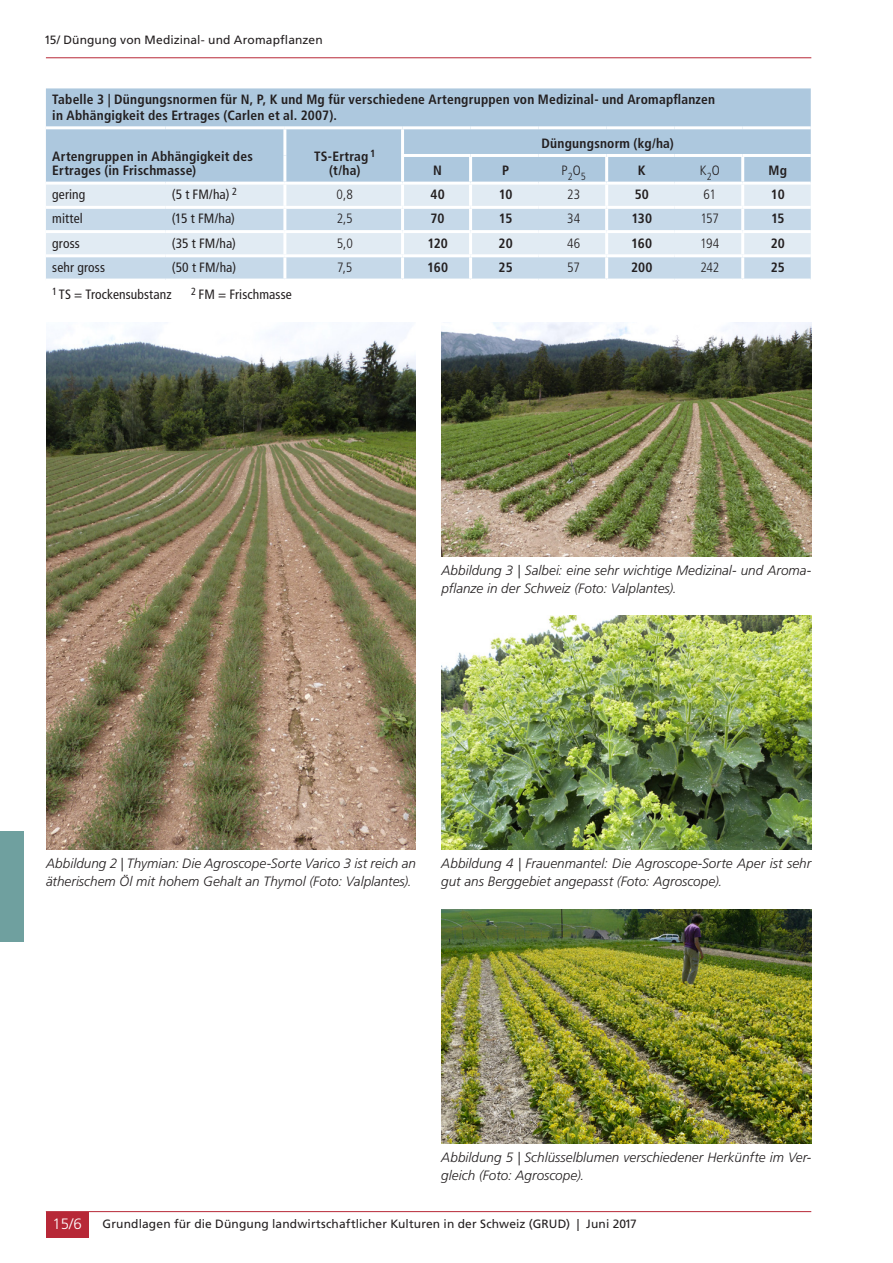
<style>
.page{position:relative;width:893px;height:1263px;background:#fff}
.page>*{position:absolute;margin:0;border:0;box-sizing:border-box;transform-origin:0 0}
.t1{font:300 15px "Frutiger LT Std";color:#fff}
.Legende{font:italic 300 13.5px/18px "Frutiger LT Std";color:#231f20}
.Tabellen__Flatterti{font:700 condensed 13.5px/16.5px "Frutiger LT Std";letter-spacing:.015em;color:#231f20}
.Tabellen__Flattersa{font:condensed 13.5px "Frutiger LT Std";letter-spacing:.01em;color:#231f20}
.Tabellen__Flattersa-2{font:700 condensed 13.5px "Frutiger LT Std";color:#231f20}
.Tabellen__Flattersa-3{font:300 condensed 13.5px "Frutiger LT Std";letter-spacing:-.01em;color:#231f20}
.Tabellen__Flatterti-2{font:300 condensed 13.5px "Frutiger LT Std";color:#231f20}
.t2{font:12px "Frutiger LT Std";letter-spacing:.01em;color:#231f20}
</style>
<div class="page">
<hr style="left:46px;top:1211px;width:765px;height:1px;background:#b72837">
<div style="left:46px;top:1212px;width:42px;height:25px;background:#b72837"></div>
<hr style="left:46px;top:57px;width:765px;height:1px;background:#b72837">
<div style="left:0;top:831px;width:23px;height:111px;background:#6fa09f"></div>
<img style="left:46px;top:322px;width:370px;height:527px">
<img style="left:441px;top:322px;width:370px;height:234px">
<img style="left:441px;top:616px;width:370px;height:234px">
<img style="left:441px;top:909px;width:370px;height:234px">
<div style="left:46px;top:88px;width:765px;height:94px;background:#adc8de"></div>
<div style="left:46px;top:185px;width:765px;height:21px;background:#e1ebf3"></div>
<svg style="left:46px;top:209px;width:765px;height:70px;background:#cfdfec"></svg>
<hr style="left:403px;top:126px;width:68px;height:3px;background:#fff">
<hr style="left:471px;top:126px;width:68px;height:3px;background:#fff">
<hr style="left:539px;top:126px;width:68px;height:3px;background:#fff">
<hr style="left:607px;top:126px;width:68px;height:3px;background:#fff">
<hr style="left:675px;top:126px;width:68px;height:3px;background:#fff">
<hr style="left:743px;top:126px;width:68px;height:3px;background:#fff">
<hr style="left:401px;top:154px;width:70px;height:3px;background:#fff">
<hr style="left:471px;top:154px;width:68px;height:3px;background:#fff">
<hr style="left:539px;top:154px;width:68px;height:3px;background:#fff">
<hr style="left:607px;top:154px;width:68px;height:3px;background:#fff">
<hr style="left:675px;top:154px;width:68px;height:3px;background:#fff">
<hr style="left:743px;top:154px;width:68px;height:3px;background:#fff">
<hr style="left:46px;top:126px;width:119px;height:3px;background:#fff">
<hr style="left:165px;top:126px;width:120px;height:3px;background:#fff">
<hr style="left:285px;top:126px;width:118px;height:3px;background:#fff">
<hr style="left:283px;top:129px;width:3px;height:26px;background:#fff">
<hr style="left:283px;top:155px;width:3px;height:27px;background:#fff">
<hr style="left:401px;top:257px;width:3px;height:22px;background:#fff">
<hr style="left:469px;top:257px;width:3px;height:22px;background:#fff">
<hr style="left:605px;top:257px;width:3px;height:22px;background:#fff">
<hr style="left:741px;top:257px;width:3px;height:22px;background:#fff">
<hr style="left:401px;top:157px;width:3px;height:25px;background:#fff">
<hr style="left:469px;top:157px;width:3px;height:25px;background:#fff">
<hr style="left:605px;top:157px;width:3px;height:25px;background:#fff">
<hr style="left:741px;top:157px;width:3px;height:25px;background:#fff">
<hr style="left:401px;top:129px;width:3px;height:25px;background:#fff">
<hr style="left:401px;top:185px;width:3px;height:21px;background:#fff">
<hr style="left:469px;top:185px;width:3px;height:21px;background:#fff">
<hr style="left:605px;top:185px;width:3px;height:21px;background:#fff">
<hr style="left:741px;top:185px;width:3px;height:21px;background:#fff">
<hr style="left:401px;top:209px;width:3px;height:21px;background:#fff">
<hr style="left:469px;top:209px;width:3px;height:21px;background:#fff">
<hr style="left:605px;top:209px;width:3px;height:21px;background:#fff">
<hr style="left:741px;top:209px;width:3px;height:21px;background:#fff">
<hr style="left:285px;top:230px;width:118px;height:3px;background:#fff">
<hr style="left:403px;top:230px;width:68px;height:3px;background:#fff">
<hr style="left:401px;top:233px;width:3px;height:21px;background:#fff">
<hr style="left:471px;top:230px;width:68px;height:3px;background:#fff">
<hr style="left:469px;top:233px;width:3px;height:21px;background:#fff">
<hr style="left:539px;top:230px;width:68px;height:3px;background:#fff">
<hr style="left:607px;top:230px;width:68px;height:3px;background:#fff">
<hr style="left:605px;top:233px;width:3px;height:21px;background:#fff">
<hr style="left:675px;top:230px;width:68px;height:3px;background:#fff">
<hr style="left:743px;top:230px;width:68px;height:3px;background:#fff">
<hr style="left:741px;top:233px;width:3px;height:21px;background:#fff">
<hr style="left:283px;top:185px;width:3px;height:21px;background:#fff">
<hr style="left:283px;top:209px;width:3px;height:21px;background:#fff">
<hr style="left:46px;top:230px;width:119px;height:3px;background:#fff">
<hr style="left:165px;top:230px;width:120px;height:3px;background:#fff">
<hr style="left:283px;top:233px;width:3px;height:21px;background:#fff">
<hr style="left:46px;top:254px;width:119px;height:3px;background:#fff">
<hr style="left:165px;top:254px;width:120px;height:3px;background:#fff">
<hr style="left:285px;top:254px;width:118px;height:3px;background:#fff">
<hr style="left:283px;top:257px;width:3px;height:22px;background:#fff">
<hr style="left:403px;top:254px;width:68px;height:3px;background:#fff">
<hr style="left:471px;top:254px;width:68px;height:3px;background:#fff">
<hr style="left:539px;top:254px;width:68px;height:3px;background:#fff">
<hr style="left:607px;top:254px;width:68px;height:3px;background:#fff">
<hr style="left:675px;top:254px;width:68px;height:3px;background:#fff">
<hr style="left:743px;top:254px;width:68px;height:3px;background:#fff">
<p class="t2" style="left:44px;top:33px;width:280px">15/ Düngung von Medizinal- und Aromapflanzen</p>
<p class="Tabellen__Flatterti" style="left:52px;top:91px;width:664px">Tabelle 3 | Düngungsnormen für N, P, K und Mg für verschiedene Artengruppen von Medizinal- und Aromapflanzen in Abhängigkeit des Ertrages (Carlen et al. 2007).</p>
<p class="Tabellen__Flatterti" style="left:52px;top:149px;width:202px;line-height:14.4px">Artengruppen in Abhängigkeit des<br>Ertrages (in Frischmasse)</p>
<p class="Tabellen__Flatterti" style="left:314px;top:148px;width:63px">TS-Ertrag <sup>1</sup></p>
<p class="Tabellen__Flatterti" style="left:541px;top:135px;width:134px">Düngungsnorm (kg/ha)</p>
<p class="Tabellen__Flatterti" style="left:329px;top:163px;width:33px">(t/ha)</p>
<p class="Tabellen__Flatterti" style="left:433px;top:163px;width:10px">N</p>
<p class="Tabellen__Flatterti" style="left:502px;top:163px;width:9px">P</p>
<p class="Tabellen__Flatterti-2" style="left:562px;top:163px;width:26px">P<sub>2</sub>O<sub>5</sub></p>
<p class="Tabellen__Flatterti" style="left:638px;top:163px;width:9px">K</p>
<p class="Tabellen__Flatterti-2" style="left:700px;top:163px;width:22px">K<sub>2</sub>O</p>
<p class="Tabellen__Flatterti" style="left:769px;top:163px;width:20px">Mg</p>
<p class="Tabellen__Flattersa" style="left:52px;top:186px;width:35px">gering</p>
<p class="Tabellen__Flattersa" style="left:172px;top:186px;width:67px">(5 t FM/ha) <sup>2</sup></p>
<p class="Tabellen__Flattersa-3" style="left:337px;top:187px;width:18px">0,8</p>
<p class="Tabellen__Flattersa-2" style="left:430px;top:186px;width:16px">40</p>
<p class="Tabellen__Flattersa-2" style="left:499px;top:186px;width:15px">10</p>
<p class="Tabellen__Flattersa-3" style="left:567px;top:187px;width:15px">23</p>
<p class="Tabellen__Flattersa-2" style="left:635px;top:186px;width:16px">50</p>
<p class="Tabellen__Flattersa-3" style="left:704px;top:187px;width:14px">61</p>
<p class="Tabellen__Flattersa-2" style="left:771px;top:186px;width:15px">10</p>
<p class="Tabellen__Flattersa" style="left:52px;top:211px;width:32px">mittel</p>
<p class="Tabellen__Flattersa" style="left:172px;top:211px;width:65px">(15 t FM/ha)</p>
<p class="Tabellen__Flattersa-3" style="left:337px;top:211px;width:17px">2,5</p>
<p class="Tabellen__Flattersa-2" style="left:431px;top:211px;width:15px">70</p>
<p class="Tabellen__Flattersa-2" style="left:499px;top:211px;width:15px">15</p>
<p class="Tabellen__Flattersa-3" style="left:567px;top:211px;width:15px">34</p>
<p class="Tabellen__Flattersa-2" style="left:631px;top:211px;width:22px">130</p>
<p class="Tabellen__Flattersa-3" style="left:700px;top:211px;width:20px">157</p>
<p class="Tabellen__Flattersa-2" style="left:771px;top:211px;width:15px">15</p>
<p class="Tabellen__Flattersa" style="left:52px;top:235px;width:29px">gross</p>
<p class="Tabellen__Flattersa" style="left:172px;top:235px;width:66px">(35 t FM/ha)</p>
<p class="Tabellen__Flattersa-3" style="left:337px;top:235px;width:18px">5,0</p>
<p class="Tabellen__Flattersa-2" style="left:427px;top:235px;width:22px">120</p>
<p class="Tabellen__Flattersa-2" style="left:499px;top:235px;width:16px">20</p>
<p class="Tabellen__Flattersa-3" style="left:567px;top:235px;width:15px">46</p>
<p class="Tabellen__Flattersa-2" style="left:631px;top:235px;width:22px">160</p>
<p class="Tabellen__Flattersa-3" style="left:700px;top:235px;width:21px">194</p>
<p class="Tabellen__Flattersa-2" style="left:771px;top:235px;width:16px">20</p>
<p class="Tabellen__Flattersa" style="left:52px;top:259px;width:54px">sehr gross</p>
<p class="Tabellen__Flattersa" style="left:172px;top:259px;width:66px">(50 t FM/ha)</p>
<p class="Tabellen__Flattersa-3" style="left:337px;top:259px;width:16px">7,5</p>
<p class="Tabellen__Flattersa-2" style="left:427px;top:259px;width:22px">160</p>
<p class="Tabellen__Flattersa-2" style="left:499px;top:259px;width:16px">25</p>
<p class="Tabellen__Flattersa-3" style="left:567px;top:259px;width:14px">57</p>
<p class="Tabellen__Flattersa-2" style="left:631px;top:259px;width:23px">200</p>
<p class="Tabellen__Flattersa-3" style="left:700px;top:259px;width:20px">242</p>
<p class="Tabellen__Flattersa-2" style="left:771px;top:259px;width:16px">25</p>
<p class="Tabellen__Flattersa" style="left:52px;top:286px;width:121px"><sup>1</sup> TS = Trockensubstanz</p>
<p class="Tabellen__Flattersa" style="left:191px;top:286px;width:102px"><sup>2</sup> FM = Frischmasse</p>
<p class="Legende" style="left:441px;top:561px;width:371px">Abbildung 3 | Salbei: eine sehr wichtige Medizinal- und Aroma&shy;pflanze in der Schweiz (Foto: Valplantes).</p>
<p class="Legende" style="left:46px;top:854px;width:371px">Abbildung 2 | Thymian: Die Agroscope-Sorte Varico 3 ist reich an ätherischem Öl mit hohem Gehalt an Thymol (Foto: Valplantes).</p>
<p class="Legende" style="left:441px;top:854px;width:371px">Abbildung 4 | Frauenmantel: Die Agroscope-Sorte Aper ist sehr gut ans Berggebiet angepasst (Foto: Agroscope).</p>
<p class="Legende" style="left:441px;top:1149px;width:371px">Abbildung 5 | Schlüsselblumen verschiedener Herkünfte im Ver&shy;gleich (Foto: Agroscope).</p>
<p class="t1" style="left:53px;top:1215px;width:31px">15/6</p>
<p class="t2" style="left:103px;top:1217px;width:536px">Grundlagen für die Düngung landwirtschaftlicher Kulturen in der Schweiz (GRUD) | Juni 2017</p>
</div>
